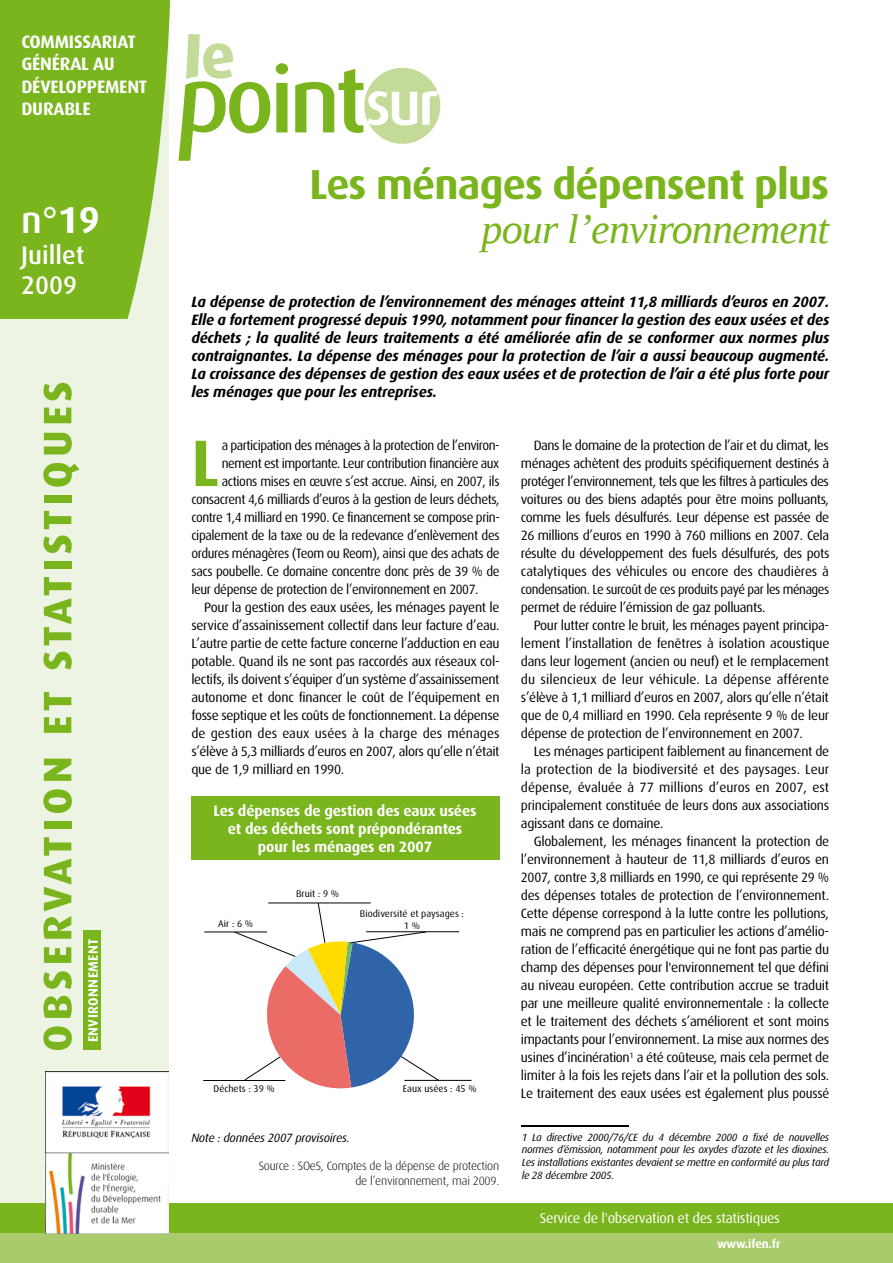
<style>
.page{position:relative;width:893px;height:1263px;background:#fff}
.page>*{position:absolute;margin:0;border:0;box-sizing:border-box;transform-origin:0 0}
.t1{font:700 65.85px "Dax OT";color:#7ab51d}
.t2{font:700 61.2px "Dax OT";color:#c4da98}
.t3{font:700 51px "Dax OT";letter-spacing:.05em;color:#7ab51d}
.t4{font:700 42px "Dax OT";letter-spacing:-.02em;color:#7ab51d}
.t5{font:italic 42px "Liberation Serif";letter-spacing:-.02em;color:#7ab51d}
.t6{font:500 37.5px "Dax";color:#fff}
.t7{font:500 25.5px/30.6px "Dax";color:#fff}
.t8{font:700 18px/22.5px "Dax OT";letter-spacing:-.01em;color:#fff}
.t9{font:italic 700 15px/18px "Dax OT";letter-spacing:-.01em;color:#000;text-align:justify}
.t10{font:700 15px/18px "Dax OT";letter-spacing:-.01em;color:#fff;text-align:center}
.t11{font:14.25px "Dax";letter-spacing:-.02em;color:#fff}
.t12{font:13.5px/18px "Dax OT";letter-spacing:-.03em;color:#000;text-align:justify}
.t13{font:13.5px "Dax OT";letter-spacing:-.03em;color:#000;scale:.96 1}
.t14{font:13.5px "Dax OT";color:#000}
.t15{font:700 13.5px "Dax OT";color:#fff}
.t16{font:300 12px/14.4px "Dax";letter-spacing:-.02em;color:#000;text-align:right}
.t17{font:italic 12px "Dax OT";letter-spacing:-.02em;color:#000}
.t18{font:700 12px "Dax";letter-spacing:-.01em;color:#fff}
.t19{font:italic 10.5px/12.6px "Dax OT";letter-spacing:-.02em;color:#000;text-align:justify}
.t20{font:9.75px/11.7px "Dax";color:#000;text-align:center}
.s1{font-family:"Dax OT";font-weight:700}
</style>
<div class="page">
<div style="left:0;top:0;width:169px;height:1263px;background:#eef4e3"></div>
<div style="left:0;top:1233px;width:893px;height:30px;background:#a9cb6b"></div>
<div style="left:0;top:1203px;width:893px;height:30px;background:#7ab51d"></div>
<svg style="left:0;top:0;width:170px;height:319px;background:#84ba2e"></svg>
<div style="left:364px;top:68px;width:76px;height:76px;background:#c4da98;border-radius:50%"></div>
<svg style="left:276px;top:63px;width:12px;height:69px"></svg>
<svg style="left:295px;top:69px;width:143px;height:64px"></svg>
<svg style="left:178px;top:34px;width:92px;height:127px"></svg>
<div style="left:84px;top:931px;width:17px;height:119px;background:#7ab51d"></div>
<svg style="left:234px;top:902px;width:205px;height:187px"></svg>
<hr style="left:204px;top:932px;width:63px;height:1px;background:#000">
<hr style="left:203px;top:1080px;width:82px;height:1px;background:#000">
<hr style="left:366px;top:931px;width:93px;height:1px;background:#000">
<hr style="left:404px;top:1080px;width:68px;height:1px;background:#000">
<hr style="left:268px;top:903px;width:103px;height:1px;background:#000">
<div style="left:191px;top:796px;width:308px;height:64px;background:#7ab51d"></div>
<hr style="left:521px;top:1125px;width:107px;height:1px;background:#000">
<img style="left:46px;top:1071px;width:122px;height:162px">
<h3 class="t8" style="left:21px;top:30px;width:127px">COMMISSARIAT<br>GÉNÉRAL AU<br>DÉVELOPPEMENT<br>DURABLE</h3>
<h3 class="t6" style="left:21px;top:199px;width:80px">n°<span class="s1">19</span></h3>
<h3 class="t7" style="left:21px;top:240px;width:65px">Juillet<br>2009</h3>
<h3 class="t3" style="left:25px;top:1052px;width:673px;rotate:-90deg">OBSERVATION ET STATISTIQUES</h3>
<p class="t15" style="left:85px;top:1042px;width:105px;rotate:-90deg">ENVIRONNEMENT</p>
<h2 class="t2" style="left:201px;top:22px;width:35px">e</h2>
<h3 class="t4" style="left:309px;top:161px;width:521px">Les ménages dépensent plus</h3>
<h3 class="t5" style="left:482px;top:201px;width:349px">pour l’environnement</h3>
<p class="t9" style="left:191px;top:293px;width:639px">La dépense de protection de l’environnement des ménages atteint 11,8 milliards d’euros en 2007.<br>Elle a fortement progressé depuis 1990, notamment pour financer la gestion des eaux usées et des déchets ; la qualité de leurs traitements a été améliorée afin de se conformer aux normes plus contraignantes. La dépense des ménages pour la protection de l’air a aussi beaucoup augmenté.<br>La croissance des dépenses de gestion des eaux usées et de protection de l’air a été plus forte pour les ménages que pour les entreprises.</p>
<h1 class="t1" style="left:191px;top:426px;width:29px">L</h1>
<p class="t13" style="left:222px;top:438px;width:291px">a participation des ménages à la protection de l’environ-</p>
<p class="t13" style="left:222px;top:456px;width:291px">nement est importante. Leur contribution financière aux</p>
<p class="t13" style="left:222px;top:474px;width:291px">actions mises en œuvre s’est accrue. Ainsi, en 2007, ils</p>
<p class="t13" style="left:191px;top:492px;width:323px">consacrent 4,6 milliards d’euros à la gestion de leurs déchets,</p>
<p class="t13" style="left:191px;top:510px;width:323px">contre 1,4 milliard en 1990. Ce financement se compose prin-</p>
<p class="t13" style="left:191px;top:528px;width:323px">cipalement de la taxe ou de la redevance d’enlèvement des</p>
<p class="t13" style="left:191px;top:546px;width:323px">ordures ménagères (Teom ou Reom), ainsi que des achats de</p>
<p class="t13" style="left:191px;top:564px;width:323px">sacs poubelle. Ce domaine concentre donc près de 39 % de</p>
<p class="t13" style="left:191px;top:582px;width:300px">leur dépense de protection de l’environnement en 2007.</p>
<p class="t12" style="left:204px;top:598px;width:297px">Pour la gestion des eaux usées, les ménages payent le</p>
<p class="t12" style="left:191px;top:616px;width:310px">service d’assainissement collectif dans leur facture d’eau.</p>
<p class="t12" style="left:191px;top:634px;width:310px">L’autre partie de cette facture concerne l’adduction en eau</p>
<p class="t12" style="left:191px;top:652px;width:310px">potable. Quand ils ne sont pas raccordés aux réseaux col-</p>
<p class="t12" style="left:191px;top:670px;width:310px">lectifs, ils doivent s’équiper d’un système d’assainissement</p>
<p class="t12" style="left:191px;top:688px;width:310px">autonome et donc financer le coût de l’équipement en</p>
<p class="t12" style="left:191px;top:706px;width:310px">fosse septique et les coûts de fonctionnement. La dépense</p>
<p class="t14" style="left:191px;top:726px;width:310px">de gestion des eaux usées à la charge des ménages</p>
<p class="t12" style="left:191px;top:742px;width:310px">s’élève à 5,3 milliards d’euros en 2007, alors qu’elle n’était</p>
<p class="t12" style="left:191px;top:760px;width:154px">que de 1,9 milliard en 1990.</p>
<p class="t10" style="left:214px;top:802px;width:265px">Les dépenses de gestion des eaux usées et des déchets sont prépondérantes pour les ménages en 2007</p>
<p class="t20" style="left:296px;top:888px;width:45px">Bruit : 9 %</p>
<p class="t20" style="left:218px;top:918px;width:37px">Air : 6 %</p>
<p class="t20" style="left:360px;top:908px;width:106px">Biodiversité et paysages :<br>1 %</p>
<p class="t20" style="left:214px;top:1083px;width:63px">Déchets : 39 %</p>
<p class="t20" style="left:403px;top:1082px;width:75px">Eaux usées : 45 %</p>
<p class="t17" style="left:191px;top:1131px;width:160px">Note : données 2007 provisoires.</p>
<p class="t16" style="left:259px;top:1159px;width:242px">Source : SOeS, Comptes de la dépense de protection de l’environnement, mai 2009.</p>
<p class="t12" style="left:521px;top:436px;width:310px;text-indent:13px">Dans le domaine de la protection de l’air et du climat, les ménages achètent des produits spécifiquement destinés à protéger l’environnement, tels que les filtres à particules des voitures ou des biens adaptés pour être moins polluants, comme les fuels désulfurés. Leur dépense est passée de 26 millions d’euros en 1990 à 760 millions en 2007. Cela résulte du développement des fuels désulfurés, des pots catalytiques des véhicules ou encore des chaudières à condensation. Le surcoût de ces produits payé par les ménages permet de réduire l’émission de gaz polluants.</p>
<p class="t12" style="left:521px;top:616px;width:310px;text-indent:13px">Pour lutter contre le bruit, les ménages payent principa&shy;lement l’installation de fenêtres à isolation acoustique dans leur logement (ancien ou neuf) et le remplacement du silencieux de leur véhicule. La dépense afférente s’élève à 1,1 milliard d’euros en 2007, alors qu’elle n’était que de 0,4 milliard en 1990. Cela représente 9 % de leur dépense de protection de l’environnement en 2007.</p>
<p class="t12" style="left:521px;top:742px;width:310px;text-indent:13px">Les ménages participent faiblement au financement de la protection de la biodiversité et des paysages. Leur dépense, évaluée à 77 millions d’euros en 2007, est principalement constituée de leurs dons aux associations agissant dans ce domaine.</p>
<p class="t12" style="left:521px;top:832px;width:310px;text-indent:13px">Globalement, les ménages financent la protection de l’environnement à hauteur de 11,8 milliards d’euros en 2007, contre 3,8 milliards en 1990, ce qui représente 29 % des dépenses totales de protection de l’environnement.<br>Cette dépense correspond à la lutte contre les pollutions, mais ne comprend pas en particulier les actions d’amélio&shy;ration de l’efficacité énergétique qui ne font pas partie du champ des dépenses pour l'environnement tel que défini au niveau européen. Cette contribution accrue se traduit par une meilleure qualité environnementale : la collecte et le traitement des déchets s’améliorent et sont moins impactants pour l’environnement. La mise aux normes des usines d’incinération<sup>1</sup> a été coûteuse, mais cela permet de limiter à la fois les rejets dans l’air et la pollution des sols.<br>Le traitement des eaux usées est également plus poussé</p>
<p class="t19" style="left:522px;top:1131px;width:309px">1 La directive 2000/76/CE du 4 décembre 2000 a fixé de nouvelles normes d’émission, notamment pour les oxydes d’azote et les dioxines.<br>Les installations existantes devaient se mettre en conformité au plus tard le 28 décembre 2005.</p>
<p class="t11" style="left:540px;top:1210px;width:242px">Service de l'observation et des statistiques</p>
<p class="t18" style="left:717px;top:1237px;width:65px">www.ifen.fr</p>
</div>
